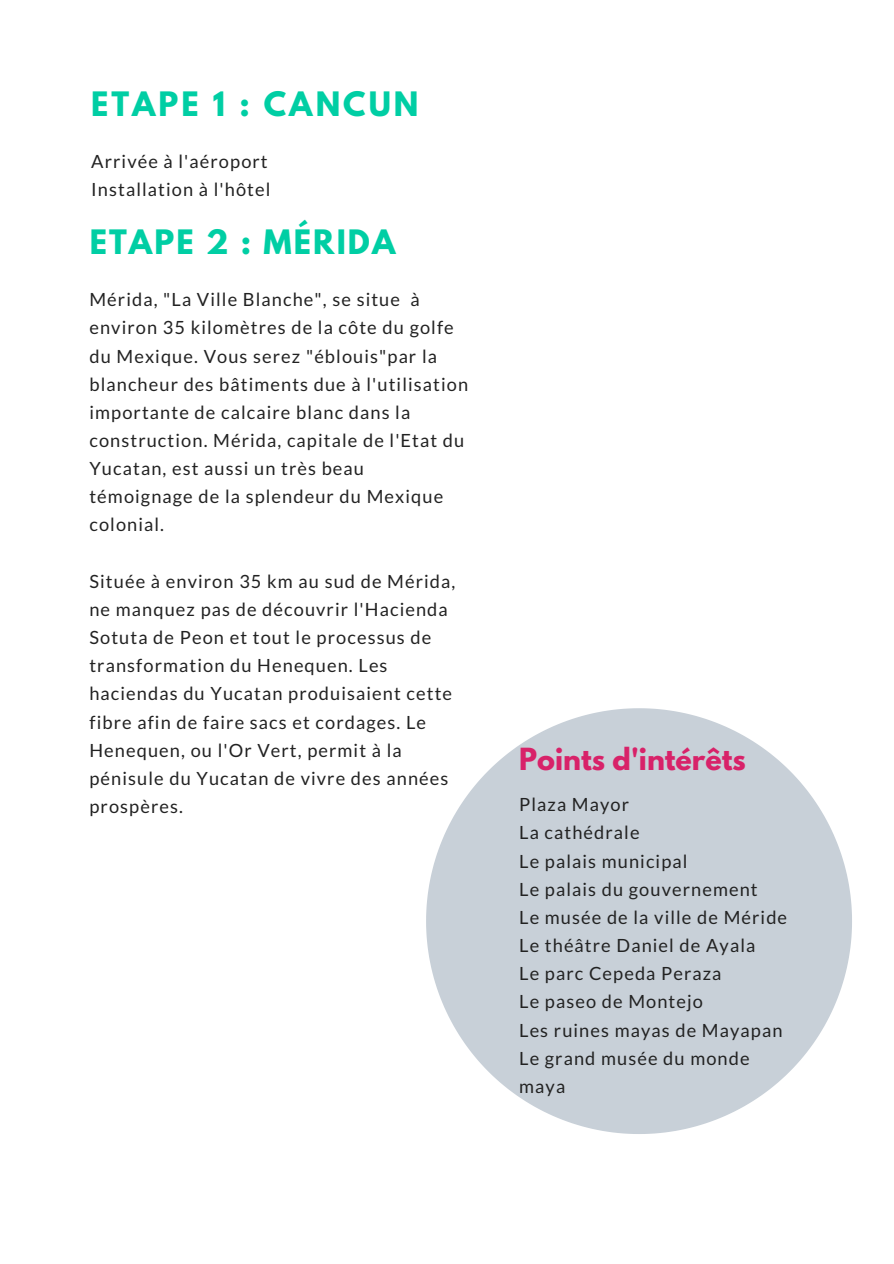
<style>
.page{position:relative;width:894px;height:1264px;background:#fff}
.page>*{position:absolute;margin:0;border:0;box-sizing:border-box;transform-origin:0 0}
.t1{font:700 29.85px "League Spartan";letter-spacing:.085em;color:#00cea4}
.t2{font:700 27px "League Spartan";color:#d82269}
.t3{font:18.15px/28.2px "Lato";letter-spacing:.06em;color:#222}
</style>
<div class="page">
<svg style="left:426px;top:708px;width:425px;height:425px;fill:#c8d0d8"></svg>
<h1 class="t1" style="left:91px;top:89px;width:329px">ETAPE 1 : CANCUN</h1>
<p class="t3" style="left:91px;top:146px;width:181px">Arrivée à l'aéroport<br>Installation à l'hôtel</p>
<h1 class="t1" style="left:90px;top:227px;width:307px">ETAPE 2 : MÉRIDA</h1>
<p class="t3" style="left:89px;top:285px;width:380px">Mérida, "La Ville Blanche", se situe à environ 35 kilomètres de la côte du golfe du Mexique. Vous serez "éblouis"par la blancheur des bâtiments due à l'utilisation importante de calcaire blanc dans la construction. Mérida, capitale de l'Etat du Yucatan, est aussi un très beau témoignage de la splendeur du Mexique colonial.</p>
<p class="t3" style="left:89px;top:566px;width:367px">Située à environ 35 km au sud de Mérida, ne manquez pas de découvrir l'Hacienda Sotuta de Peon et tout le processus de transformation du Henequen. Les haciendas du Yucatan produisaient cette fibre afin de faire sacs et cordages. Le Henequen, ou l'Or Vert, permit à la pénisule du Yucatan de vivre des années prospères.</p>
<h2 class="t2" style="left:519px;top:745px;width:228px">Points d'intérêts</h2>
<p class="t3" style="left:519px;top:790px;width:269px">Plaza Mayor<br>La cathédrale<br>Le palais municipal<br>Le palais du gouvernement<br>Le musée de la ville de Méride<br>Le théâtre Daniel de Ayala<br>Le parc Cepeda Peraza<br>Le paseo de Montejo<br>Les ruines mayas de Mayapan<br>Le grand musée du monde maya</p>
</div>
